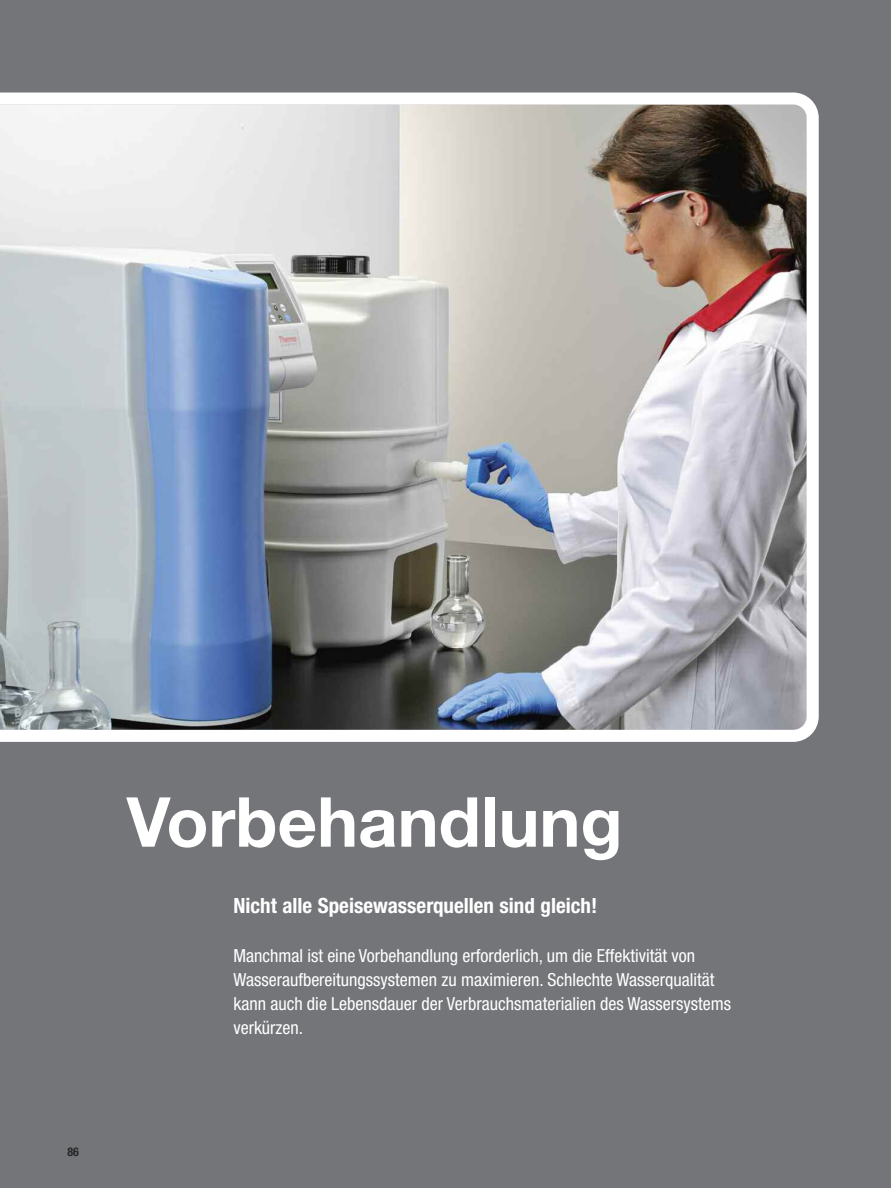
<style>
.page{position:relative;width:891px;height:1188px;background:#737578}
.page>*{position:absolute;margin:0;border:0;box-sizing:border-box;transform-origin:0 0}
.t1{font:700 69px "Helvetica Neue LT Std";color:#fff}
.t2{font:700 condensed 21px "Helvetica Neue LT Std";color:#fff}
.t3{font:condensed 18px/24px "Helvetica Neue LT Std";color:#fff}
.t4{font:700 condensed 12px "Helvetica Neue LT Std";color:#272627}
</style>
<div class="page">
<img style="left:0;top:92px;width:819px;height:650px">
<p class="t4" style="left:68px;top:1148px;width:13px">86</p>
<h1 class="t1" style="left:127px;top:797px;width:497px">Vorbehandlung</h1>
<p class="t2" style="left:233px;top:898px;width:365px">Nicht alle Speisewasserquellen sind gleich!</p>
<p class="t3" style="left:233px;top:945px;width:499px">Manchmal ist eine Vorbehandlung erforderlich, um die Effektivität von Wasseraufbereitungssystemen zu maximieren. Schlechte Wasserqualität kann auch die Lebensdauer der Verbrauchsmaterialien des Wassersystems verkürzen.</p>
</div>
